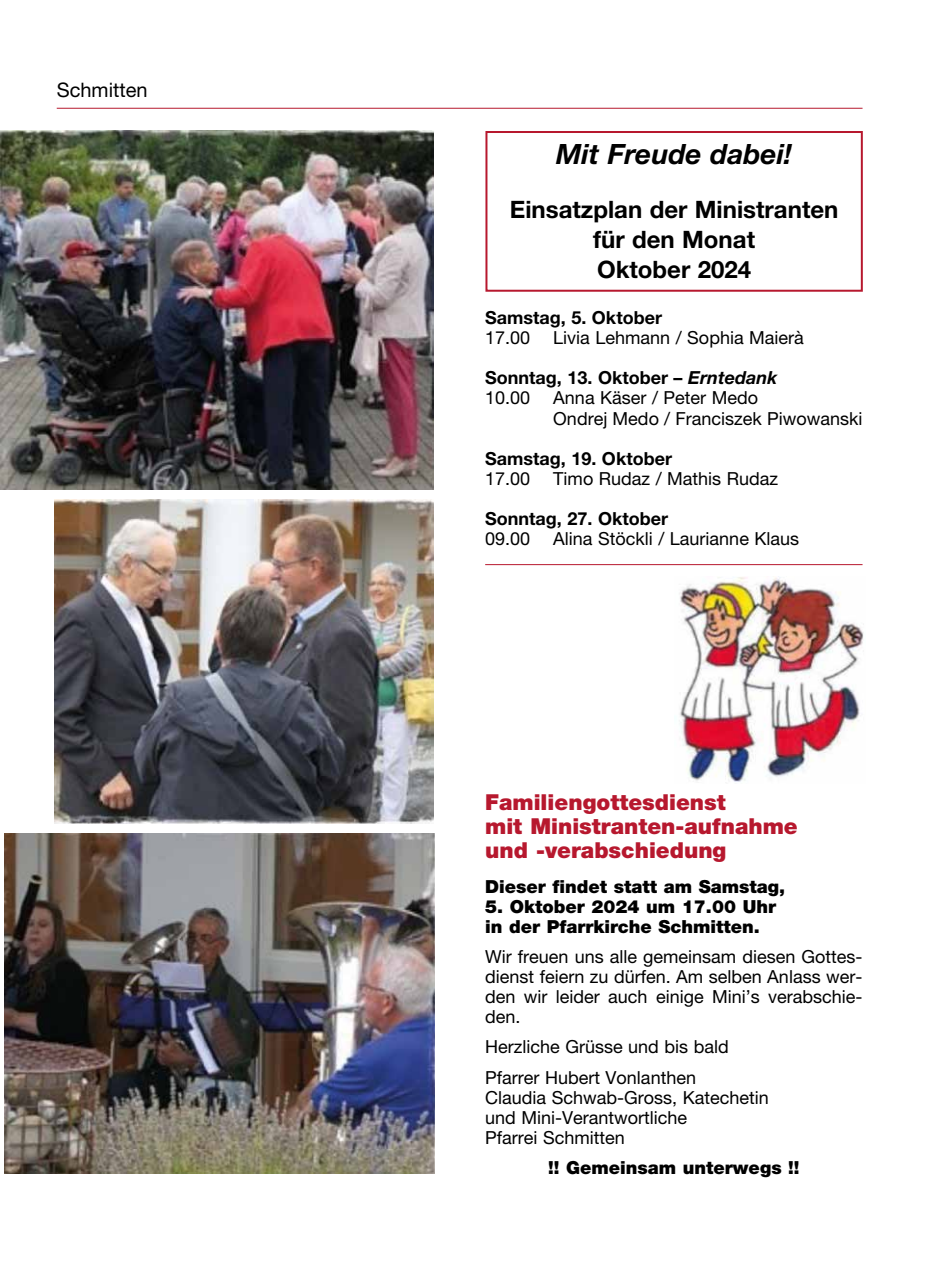
<style>
.page{position:relative;width:942px;height:1276px;background:#fff}
.page>*{position:absolute;margin:0;border:0;box-sizing:border-box;transform-origin:0 0}
.t1{font:italic 700 28px "Helvetica Neue LT Pro";color:#000}
.t2{font:700 24px/30px "Helvetica Neue LT Pro";color:#000;text-align:center}
.t3{font:900 22px/24px "Helvetica Neue LT Pro";color:#b7182e}
.t4{font:20px "Helvetica Neue LT Pro";color:#000}
.t5{font:18px/20px "Helvetica Neue LT Pro";color:#000}
.t6{font:900 18px/20px "Helvetica Neue LT Pro";color:#000}
.t7{font:700 18px/20px "Helvetica Neue LT Pro";color:#000}
.s1{font-style:italic}
.s2{font-weight:400}
</style>
<div class="page">
<hr style="left:57px;top:108px;width:805px;height:1px;background:#b7182e">
<hr style="left:485px;top:564px;width:377px;height:1px;background:#b7182e">
<img style="left:54px;top:499px;width:379px;height:324px">
<img style="left:1px;top:130px;width:432px;height:359px">
<img style="left:4px;top:834px;width:430px;height:340px">
<div style="left:485px;top:131px;width:377px;height:161px;border:2px solid #b7182e"></div>
<img style="left:679px;top:577px;width:185px;height:205px">
<p class="t4" style="left:57px;top:78px;width:92px">Schmitten</p>
<h1 class="t1" style="left:556px;top:137px;width:237px">Mit Freude dabei!</h1>
<h2 class="t2" style="left:509px;top:194px;width:330px">Einsatzplan der Ministranten für den Monat<br>Oktober 2024</h2>
<p class="t7" style="left:485px;top:307px;width:178px">Samstag, 5. Oktober</p>
<p class="t5" style="left:485px;top:327px;width:47px">17.00</p>
<p class="t5" style="left:553px;top:327px;width:252px">Livia Lehmann / Sophia Maierà</p>
<p class="t7" style="left:485px;top:367px;width:294px">Sonntag, 13. Oktober – <span class="s1">Erntedank<br></span><span class="s2">10.00</span></p>
<p class="t5" style="left:553px;top:388px;width:310px">Anna Käser / Peter Medo<br>Ondrej Medo / Franciszek Piwowanski</p>
<p class="t7" style="left:485px;top:448px;width:188px">Samstag, 19. Oktober</p>
<p class="t5" style="left:485px;top:468px;width:47px">17.00</p>
<p class="t5" style="left:553px;top:468px;width:226px">Timo Rudaz / Mathis Rudaz</p>
<p class="t7" style="left:485px;top:508px;width:184px">Sonntag, 27. Oktober</p>
<p class="t5" style="left:485px;top:528px;width:47px">09.00</p>
<p class="t5" style="left:553px;top:528px;width:247px">Alina Stöckli / Laurianne Klaus</p>
<p class="t3" style="left:485px;top:790px;width:314px">Familiengottesdienst<br>mit Ministranten-aufnahme und -verabschiedung</p>
<p class="t6" style="left:485px;top:876px;width:301px">Dieser findet statt am Samstag,</p>
<p class="t6" style="left:485px;top:896px;width:292px">5. Oktober 2024 um 17.00 Uhr in der Pfarrkirche Schmitten.</p>
<p class="t5" style="left:485px;top:946px;width:379px;text-align:justify">Wir freuen uns alle gemeinsam diesen Gottes&shy;dienst feiern zu dürfen. Am selben Anlass wer&shy;den wir leider auch einige Mini’s verabschie&shy;den.</p>
<p class="t5" style="left:485px;top:1031px;width:245px;line-height:30.2px">Herzliche Grüsse und bis bald<br>Pfarrer Hubert Vonlanthen</p>
<p class="t5" style="left:485px;top:1087px;width:285px">Claudia Schwab-Gross, Katechetin und Mini-Verantwortliche<br>Pfarrei Schmitten</p>
<p class="t6" style="left:548px;top:1157px;width:253px">!! Gemeinsam unterwegs !!</p>
</div>
